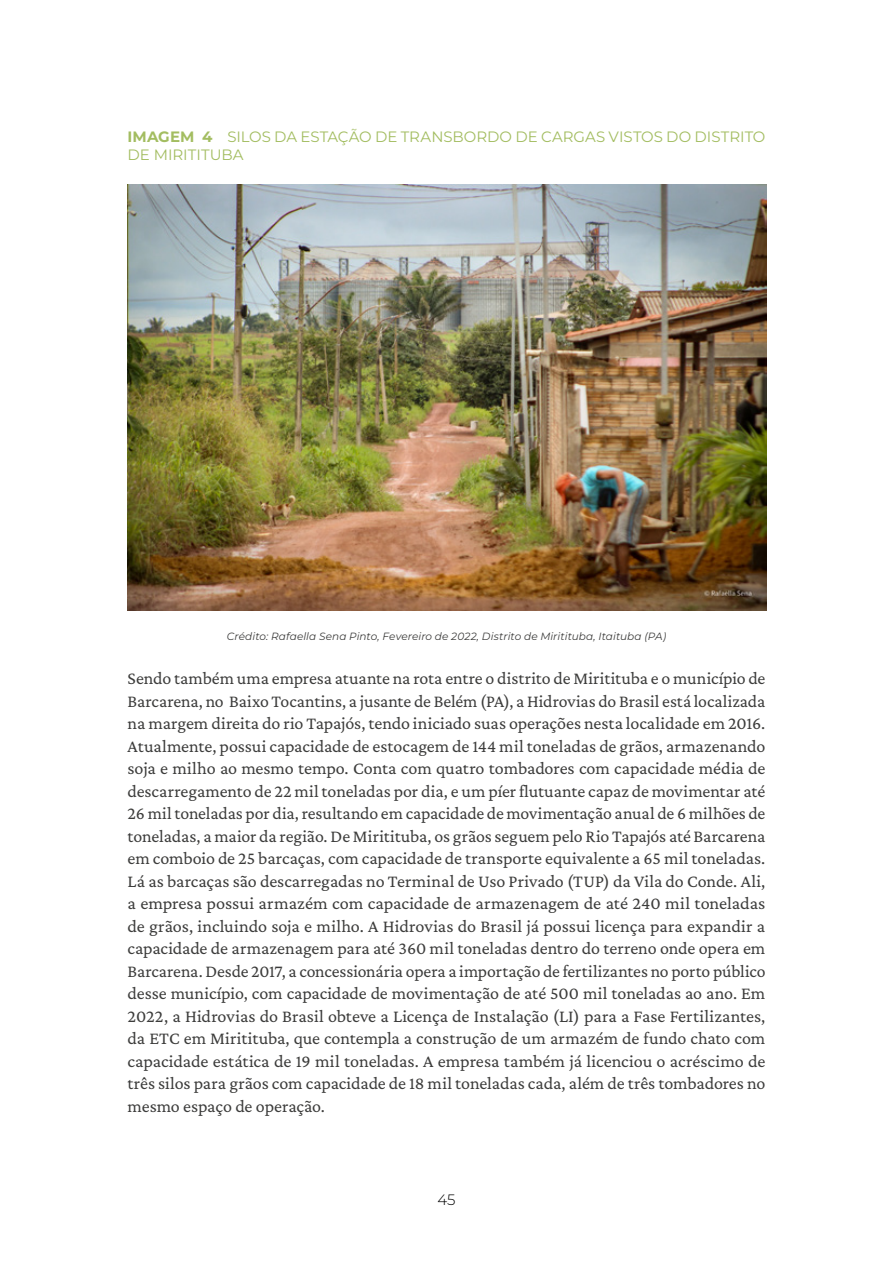
<style>
.page{position:relative;width:893px;height:1263px;background:#fff}
.page>*{position:absolute;margin:0;border:0;box-sizing:border-box;transform-origin:0 0}
.t1{font:18px/22.5px "Crimson Pro";letter-spacing:-.01em;color:#3c3c3b;text-align:justify}
.t2{font:15px/18px "Montserrat";color:#a3bd61}
.t3{font:700 15px "Montserrat";color:#a3bd61}
.t4{font:300 15px "Montserrat";color:#000}
.t5{font:italic 10.5px "Montserrat";letter-spacing:.01em;color:#3c3c3b}
.s1{font-weight:700}
</style>
<div class="page">
<img style="left:128px;top:185px;width:639px;height:426px">
<p class="t2" style="left:128px;top:127px;width:639px;text-indent:75px"><span class="s1">4</span> SILOS DA ESTAÇÃO DE TRANSBORDO DE CARGAS VISTOS DO DISTRITO<br>DE MIRITITUBA</p>
<p class="t3" style="left:128px;top:126px;width:17px">IMAGEM</p>
<p class="t5" style="left:227px;top:629px;width:441px">Crédito: Rafaella Sena Pinto, Fevereiro de 2022, Distrito de Miritituba, Itaituba (PA)</p>
<p class="t1" style="left:128px;top:667px;width:639px">Sendo também uma empresa atuante na rota entre o distrito de Miritituba e o município de Barcarena, no Baixo Tocantins, a jusante de Belém (PA), a Hidrovias do Brasil está localizada na margem direita do rio Tapajós, tendo iniciado suas operações nesta localidade em 2016.<br>Atualmente, possui capacidade de estocagem de 144 mil toneladas de grãos, armazenando soja e milho ao mesmo tempo. Conta com quatro tombadores com capacidade média de descarregamento de 22 mil toneladas por dia, e um píer flutuante capaz de movimentar até 26 mil toneladas por dia, resultando em capacidade de movimentação anual de 6 milhões de toneladas, a maior da região. De Miritituba, os grãos seguem pelo Rio Tapajós até Barcarena em comboio de 25 barcaças, com capacidade de transporte equivalente a 65 mil toneladas.<br>Lá as barcaças são descarregadas no Terminal de Uso Privado (TUP) da Vila do Conde. Ali, a empresa possui armazém com capacidade de armazenagem de até 240 mil toneladas de grãos, incluindo soja e milho. A Hidrovias do Brasil já possui licença para expandir a capacidade de armazenagem para até 360 mil toneladas dentro do terreno onde opera em Barcarena. Desde 2017, a concessionária opera a importação de fertilizantes no porto público desse município, com capacidade de movimentação de até 500 mil toneladas ao ano. Em 2022, a Hidrovias do Brasil obteve a Licença de Instalação (LI) para a Fase Fertilizantes, da ETC em Miritituba, que contempla a construção de um armazém de fundo chato com capacidade estática de 19 mil toneladas. A empresa também já licenciou o acréscimo de três silos para grãos com capacidade de 18 mil toneladas cada, além de três tombadores no mesmo espaço de operação.</p>
<p class="t4" style="left:437px;top:1190px;width:20px">45</p>
</div>
